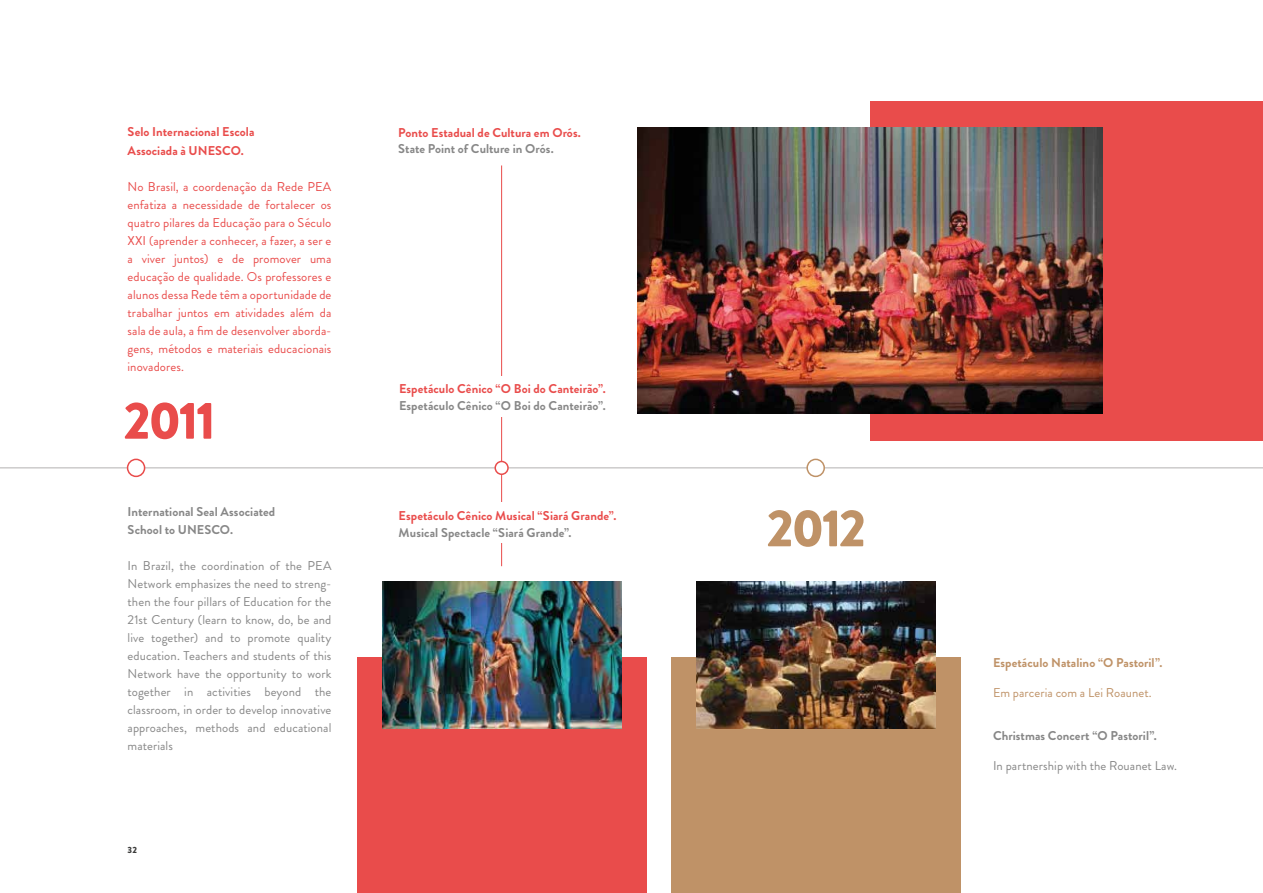
<style>
.page{position:relative;width:1263px;height:893px;background:#fff}
.page>*{position:absolute;margin:0;border:0;box-sizing:border-box;transform-origin:0 0}
.t1{font:900 52.5px "Brandon Grotesque";color:#e94c4b}
.t2{font:900 52.5px "Brandon Grotesque";color:#bf9267}
.t3{font:12.75px/18px "Brandon Grotesque";letter-spacing:.005em;color:#878787;text-align:justify}
.t4{font:12.75px/18px "Brandon Grotesque";letter-spacing:.005em;color:#e94c4b;text-align:justify}
.t5{font:700 12.75px/18px "Brandon Grotesque";letter-spacing:.005em;color:#878787}
.t6{font:700 12.75px/18px "Brandon Grotesque";letter-spacing:.005em;color:#e94c4b}
.t7{font:700 12.75px "Brandon Grotesque";letter-spacing:.005em;color:#bf9267}
.t8{font:12.75px "Brandon Grotesque";letter-spacing:.005em;color:#bf9267}
.t9{font:900 9px "Brandon Grotesque";color:#3c3c3b}
</style>
<div class="page">
<hr style="left:0;top:467px;width:1263px;height:1px;background:#b3b2b2">
<div style="left:128px;top:459px;width:17px;height:17px;background:#fff;border-radius:50%"></div>
<div style="left:127px;top:459px;width:18px;height:18px;border:2px solid #e94c4b;border-radius:50%"></div>
<div style="left:870px;top:101px;width:393px;height:340px;background:#e94c4b"></div>
<div style="left:807px;top:459px;width:17px;height:17px;background:#fff;border-radius:50%"></div>
<div style="left:806px;top:459px;width:19px;height:18px;border:2px solid #bf9267;border-radius:50%"></div>
<div style="left:671px;top:657px;width:289px;height:236px;background:#bf9267"></div>
<img style="left:637px;top:128px;width:465px;height:286px">
<img style="left:696px;top:582px;width:239px;height:146px">
<div style="left:357px;top:657px;width:289px;height:236px;background:#e94c4b"></div>
<img style="left:382px;top:582px;width:239px;height:146px">
<hr style="left:501px;top:165px;width:1px;height:401px;background:#e94c4b">
<div style="left:447px;top:502px;width:109px;height:41px;background:#fff"></div>
<div style="left:447px;top:376px;width:109px;height:41px;background:#fff"></div>
<div style="left:495px;top:461px;width:13px;height:13px;background:#fff;border-radius:50%"></div>
<div style="left:494px;top:461px;width:15px;height:14px;border:2px solid #e94c4b;border-radius:50%"></div>
<p class="t6" style="left:128px;top:123px;width:128px">Selo Internacional Escola<br>Associada à UNESCO.</p>
<p class="t4" style="left:128px;top:177px;width:205px">No Brasil, a coordenação da Rede PEA enfatiza a necessidade de fortalecer os quatro pilares da Educação para o Século XXI (aprender a conhecer, a fazer, a ser e a viver juntos) e de promover uma educação de qualidade. Os professores e alunos dessa Rede têm a oportunidade de trabalhar juntos em atividades além da sala de aula, a fim de desenvolver aborda&shy;gens, métodos e materiais educacionais inovadores.</p>
<h1 class="t1" style="left:124px;top:383px;width:94px">2011</h1>
<p class="t5" style="left:128px;top:503px;width:149px">International Seal Associated<br>School to UNESCO.</p>
<p class="t3" style="left:128px;top:557px;width:205px">In Brazil, the coordination of the PEA Network emphasizes the need to streng&shy;then the four pillars of Education for the 21st Century (learn to know, do, be and live together) and to promote quality education. Teachers and students of this Network have the opportunity to work together in activities beyond the classroom, in order to develop innovative approaches, methods and educational materials</p>
<p class="t9" style="left:128px;top:843px;width:11px">32</p>
<p class="t6" style="left:398px;top:123px;width:184px">Ponto Estadual de Cultura em Orós.</p>
<p class="t5" style="left:398px;top:140px;width:157px">State Point of Culture in Orós.</p>
<p class="t6" style="left:399px;top:380px;width:208px">Espetáculo Cênico “O Boi do Canteirão”.</p>
<p class="t5" style="left:399px;top:396px;width:208px">Espetáculo Cênico “O Boi do Canteirão”.</p>
<p class="t6" style="left:399px;top:507px;width:219px">Espetáculo Cênico Musical “Siará Grande”.</p>
<p class="t5" style="left:399px;top:524px;width:174px">Musical Spectacle “Siará Grande”.</p>
<h1 class="t2" style="left:767px;top:491px;width:101px">2012</h1>
<p class="t7" style="left:993px;top:653px;width:171px">Espetáculo Natalino “O Pastoril”.</p>
<p class="t8" style="left:993px;top:683px;width:160px">Em parceria com a Lei Roaunet.</p>
<p class="t5" style="left:993px;top:726px;width:165px">Christmas Concert “O Pastoril”.</p>
<p class="t3" style="left:993px;top:756px;width:186px">In partnership with the Rouanet Law.</p>
</div>
